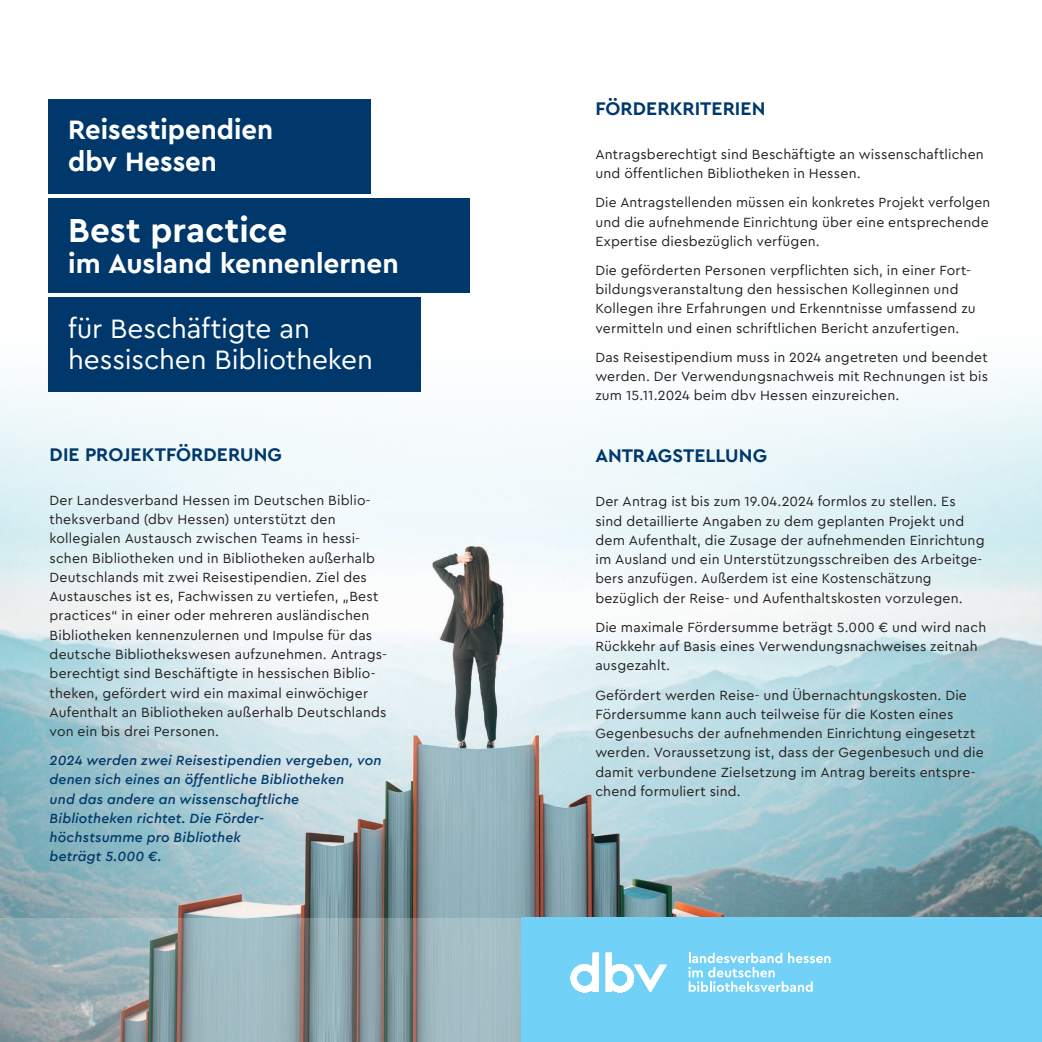
<style>
.page{position:relative;width:1042px;height:1042px;background:#fff}
.page>*{position:absolute;margin:0;border:0;box-sizing:border-box;transform-origin:0 0}
.t1{font:700 35px "Cera Pro";color:#fff}
.t2{font:700 28px/31.5px "Cera Pro";color:#fff}
.t3{font:28px/31.5px "Cera Pro";letter-spacing:-.005em;color:#fff}
.t4{font:700 19.25px "Cera Pro";color:#01386b}
.t5{font:14px/19.2px "Cera Pro";letter-spacing:.015em;color:#231f20}
.t6{font:italic 500 14px/19.2px "Cera Pro";letter-spacing:.015em;color:#01386b}
</style>
<div class="page">
<img style="left:0;top:309px;width:1042px;height:609px">
<div style="left:521px;top:918px;width:521px;height:124px;background:#72d1f6"></div>
<svg style="left:606px;top:953px;width:61px;height:39px"></svg>
<svg style="left:570px;top:953px;width:29px;height:39px"></svg>
<svg style="left:688px;top:952px;width:142px;height:40px"></svg>
<div style="left:48px;top:99px;width:323px;height:94px;background:#01386b"></div>
<div style="left:48px;top:298px;width:372px;height:94px;background:#01386b"></div>
<div style="left:48px;top:198px;width:422px;height:95px;background:#01386b"></div>
<svg style="left:0;top:918px;width:521px;height:124px;background:#94a8ae"></svg>
<h2 class="t2" style="left:68px;top:113px;width:206px">Reisestipendien dbv Hessen</h2>
<h1 class="t1" style="left:68px;top:206px;width:221px">Best practice</h1>
<h2 class="t2" style="left:68px;top:247px;width:332px">im Ausland kennenlernen</h2>
<h2 class="t3" style="left:68px;top:311px;width:306px">für Beschäftigte an hessischen Bibliotheken</h2>
<h3 class="t4" style="left:50px;top:442px;width:234px">DIE PROJEKTFÖRDERUNG</h3>
<p class="t5" style="left:50px;top:490px;width:339px">Der Landesverband Hessen im Deutschen Biblio&shy;theksverband (dbv Hessen) unterstützt den kollegialen Austausch zwischen Teams in hessi&shy;schen Bibliotheken und in Bibliotheken außerhalb Deutschlands mit zwei Reisestipendien. Ziel des Austausches ist es, Fachwissen zu vertiefen, „Best practices“ in einer oder mehreren ausländischen Bibliotheken kennenzulernen und Impulse für das deutsche Bibliothekswesen aufzunehmen. Antrags&shy;berechtigt sind Beschäftigte in hessischen Biblio&shy;theken, gefördert wird ein maximal einwöchiger Aufenthalt an Bibliotheken außerhalb Deutschlands von ein bis drei Personen.</p>
<p class="t6" style="left:50px;top:750px;width:333px">2024 werden zwei Reisestipendien vergeben, von denen sich eines an öffentliche Bibliotheken<br>und das andere an wissenschaftliche Bibliotheken richtet. Die Förder-<br>höchstsumme pro Bibliothek<br>beträgt 5.000 €.</p>
<h3 class="t4" style="left:595px;top:96px;width:172px">FÖRDERKRITERIEN</h3>
<p class="t5" style="left:595px;top:144px;width:390px">Antragsberechtigt sind Beschäftigte an wissenschaftlichen und öffentlichen Bibliotheken in Hessen.</p>
<p class="t5" style="left:595px;top:192px;width:396px">Die Antragstellenden müssen ein konkretes Projekt verfolgen und die aufnehmende Einrichtung über eine entsprechende<br>Expertise diesbezüglich verfügen.</p>
<p class="t5" style="left:595px;top:260px;width:382px">Die geförderten Personen verpflichten sich, in einer Fort&shy;bildungsveranstaltung den hessischen Kolleginnen und Kollegen ihre Erfahrungen und Erkenntnisse umfassend zu vermitteln und einen schriftlichen Bericht anzufertigen.</p>
<p class="t5" style="left:595px;top:347px;width:394px;text-align:justify">Das Reisestipendium muss in 2024 angetreten und beendet werden. Der Verwendungsnachweis mit Rechnungen ist bis zum 15.11.2024 beim dbv Hessen einzureichen.</p>
<h3 class="t4" style="left:595px;top:443px;width:173px">ANTRAGSTELLUNG</h3>
<p class="t5" style="left:595px;top:491px;width:391px">Der Antrag ist bis zum 19.04.2024 formlos zu stellen. Es sind detaillierte Angaben zu dem geplanten Projekt und dem Aufenthalt, die Zusage der aufnehmenden Einrichtung im Ausland und ein Unterstützungsschreiben des Arbeitge&shy;bers anzufügen. Außerdem ist eine Kostenschätzung bezüglich der Reise- und Aufenthaltskosten vorzulegen.</p>
<p class="t5" style="left:595px;top:617px;width:392px">Die maximale Fördersumme beträgt 5.000 € und wird nach<br>Rückkehr auf Basis eines Verwendungsnachweises zeitnah ausgezahlt.</p>
<p class="t5" style="left:595px;top:684px;width:390px">Gefördert werden Reise- und Übernachtungskosten. Die Fördersumme kann auch teilweise für die Kosten eines Gegenbesuchs der aufnehmenden Einrichtung eingesetzt werden. Voraussetzung ist, dass der Gegenbesuch und die damit verbundene Zielsetzung im Antrag bereits entspre&shy;chend formuliert sind.</p>
</div>
